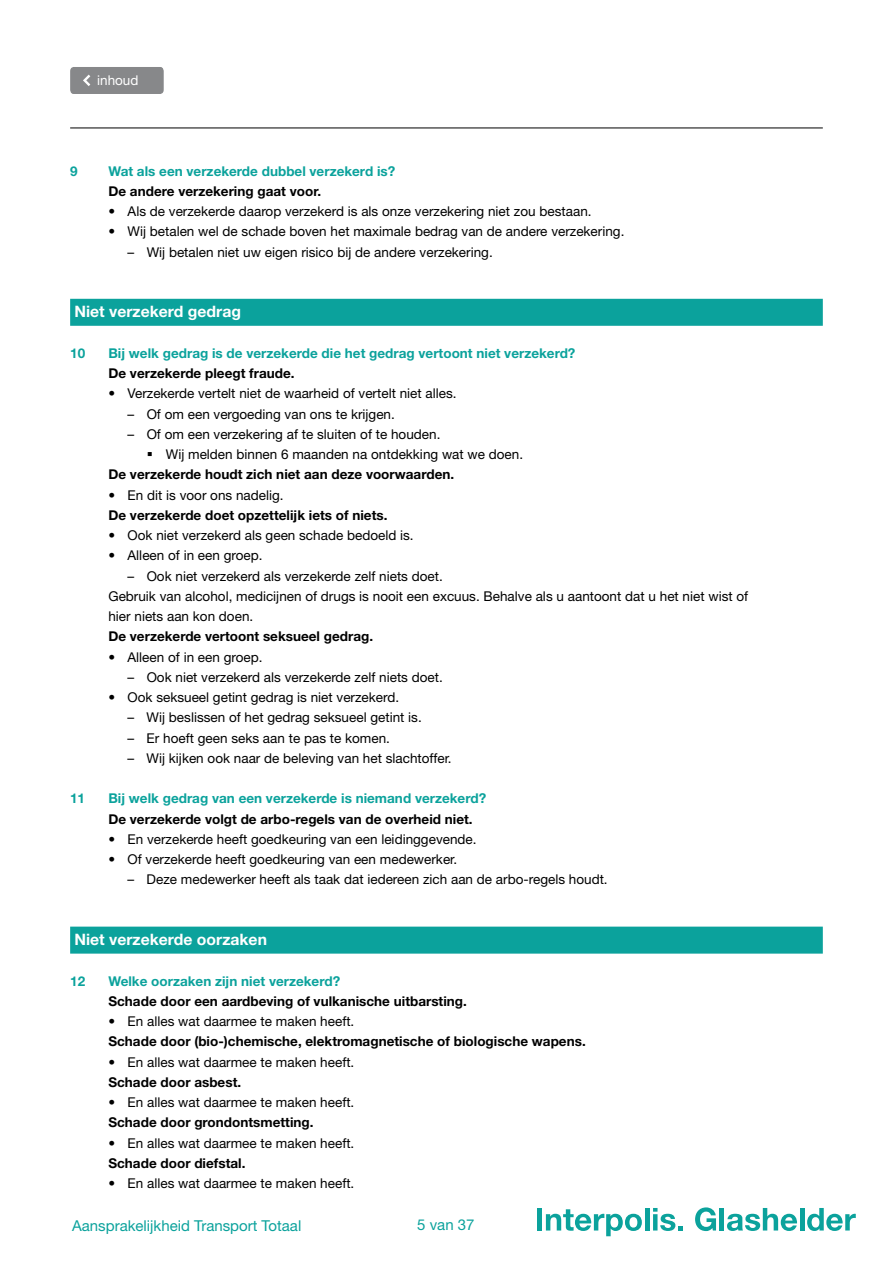
<style>
.page{position:relative;width:893px;height:1263px;background:#fff}
.page>*{position:absolute;margin:0;border:0;box-sizing:border-box;transform-origin:0 0}
.t1{font:700 15.75px "Helvetica Neue LT Std";color:#fff}
.t2{font:15px "Helvetica Neue LT Std";color:#0ba29c}
.t3{font:13.5px/20.2px "Helvetica Neue LT Std";color:#000}
.t4{font:700 13.5px "Helvetica Neue LT Std";color:#000}
.t5{font:700 13.5px "Helvetica Neue LT Std";color:#0ba29c}
.t6{font:13.5px "Helvetica Neue LT Std";color:#fff}
</style>
<div class="page">
<hr style="left:70px;top:128px;width:753px;height:1px;background:#000">
<div style="left:537px;top:1208px;width:5px;height:22px;background:#0ba29c"></div>
<svg style="left:546px;top:1209px;width:96px;height:27px"></svg>
<hr style="left:645px;top:1208px;width:4px;height:22px;background:#0ba29c">
<svg style="left:653px;top:1208px;width:30px;height:23px"></svg>
<svg style="left:695px;top:1207px;width:21px;height:24px"></svg>
<hr style="left:720px;top:1208px;width:4px;height:22px;background:#0ba29c">
<svg style="left:727px;top:1208px;width:70px;height:23px"></svg>
<hr style="left:800px;top:1208px;width:4px;height:22px;background:#0ba29c">
<svg style="left:807px;top:1208px;width:49px;height:23px"></svg>
<div style="left:70px;top:67px;width:94px;height:27px;background:#87888a"></div>
<div style="left:70px;top:299px;width:753px;height:27px;background:#0ba29c"></div>
<div style="left:70px;top:927px;width:753px;height:27px;background:#0ba29c"></div>
<p class="t6" style="left:97px;top:72px;width:43px">inhoud</p>
<p class="t5" style="left:70px;top:162px;width:9px">9</p>
<p class="t5" style="left:108px;top:162px;width:288px">Wat als een verzekerde dubbel verzekerd is?</p>
<p class="t4" style="left:108px;top:183px;width:214px">De andere verzekering gaat voor.</p>
<p class="t3" style="left:108px;top:201px;width:485px">• Als de verzekerde daarop verzekerd is als onze verzekering niet zou bestaan.</p>
<p class="t3" style="left:108px;top:221px;width:517px">• Wij betalen wel de schade boven het maximale bedrag van de andere verzekering.</p>
<p class="t3" style="left:128px;top:241px;width:367px">– Wij betalen niet uw eigen risico bij de andere verzekering.</p>
<p class="t1" style="left:74px;top:302px;width:168px">Niet verzekerd gedrag</p>
<p class="t5" style="left:70px;top:345px;width:17px">10</p>
<p class="t5" style="left:108px;top:345px;width:468px">Bij welk gedrag is de verzekerde die het gedrag vertoont niet verzekerd?</p>
<p class="t4" style="left:108px;top:365px;width:188px">De verzekerde pleegt fraude.</p>
<p class="t3" style="left:108px;top:383px;width:350px">• Verzekerde vertelt niet de waarheid of vertelt niet alles.</p>
<p class="t3" style="left:128px;top:403px;width:269px">– Of om een vergoeding van ons te krijgen.</p>
<p class="t3" style="left:166px;top:424px;width:359px;text-indent:-38px">– Of om een verzekering af te sluiten of te houden.<br>Wij melden binnen 6 maanden na ontdekking wat we doen.</p>
<p class="t4" style="left:108px;top:466px;width:347px">De verzekerde houdt zich niet aan deze voorwaarden.</p>
<p class="t3" style="left:108px;top:484px;width:177px">• En dit is voor ons nadelig.</p>
<p class="t4" style="left:108px;top:507px;width:281px">De verzekerde doet opzettelijk iets of niets.</p>
<p class="t3" style="left:108px;top:525px;width:307px">• Ook niet verzekerd als geen schade bedoeld is.</p>
<p class="t3" style="left:108px;top:545px;width:156px">• Alleen of in een groep.</p>
<p class="t3" style="left:108px;top:565px;width:641px;text-indent:19px">– Ook niet verzekerd als verzekerde zelf niets doet.<br>Gebruik van alcohol, medicijnen of drugs is nooit een excuus. Behalve als u aantoont dat u het niet wist of hier niets aan kon doen.</p>
<p class="t4" style="left:108px;top:628px;width:266px">De verzekerde vertoont seksueel gedrag.</p>
<p class="t3" style="left:108px;top:646px;width:156px">• Alleen of in een groep.</p>
<p class="t3" style="left:128px;top:667px;width:317px">– Ook niet verzekerd als verzekerde zelf niets doet.</p>
<p class="t3" style="left:108px;top:687px;width:292px">• Ook seksueel getint gedrag is niet verzekerd.</p>
<p class="t3" style="left:128px;top:707px;width:296px">– Wij beslissen of het gedrag seksueel getint is.</p>
<p class="t3" style="left:128px;top:727px;width:264px">– Er hoeft geen seks aan te pas te komen.</p>
<p class="t3" style="left:128px;top:748px;width:326px">– Wij kijken ook naar de beleving van het slachtoffer.</p>
<p class="t5" style="left:70px;top:790px;width:17px">11</p>
<p class="t5" style="left:108px;top:790px;width:379px">Bij welk gedrag van een verzekerde is niemand verzekerd?</p>
<p class="t4" style="left:108px;top:810px;width:366px">De verzekerde volgt de arbo-regels van de overheid niet.</p>
<p class="t3" style="left:108px;top:829px;width:370px">• En verzekerde heeft goedkeuring van een leidinggevende.</p>
<p class="t3" style="left:108px;top:849px;width:350px">• Of verzekerde heeft goedkeuring van een medewerker.</p>
<p class="t3" style="left:128px;top:869px;width:482px">– Deze medewerker heeft als taak dat iedereen zich aan de arbo-regels houdt.</p>
<p class="t1" style="left:74px;top:930px;width:194px">Niet verzekerde oorzaken</p>
<p class="t5" style="left:70px;top:972px;width:17px">12</p>
<p class="t5" style="left:108px;top:972px;width:233px">Welke oorzaken zijn niet verzekerd?</p>
<p class="t4" style="left:108px;top:993px;width:360px">Schade door een aardbeving of vulkanische uitbarsting.</p>
<p class="t3" style="left:108px;top:1011px;width:247px">• En alles wat daarmee te maken heeft.</p>
<p class="t4" style="left:108px;top:1033px;width:479px">Schade door (bio-)chemische, elektromagnetische of biologische wapens.</p>
<p class="t3" style="left:108px;top:1051px;width:247px">• En alles wat daarmee te maken heeft.</p>
<p class="t4" style="left:108px;top:1074px;width:134px">Schade door asbest.</p>
<p class="t3" style="left:108px;top:1092px;width:247px">• En alles wat daarmee te maken heeft.</p>
<p class="t4" style="left:108px;top:1114px;width:207px">Schade door grondontsmetting.</p>
<p class="t3" style="left:108px;top:1132px;width:247px">• En alles wat daarmee te maken heeft.</p>
<p class="t4" style="left:108px;top:1155px;width:138px">Schade door diefstal.</p>
<p class="t3" style="left:108px;top:1173px;width:247px">• En alles wat daarmee te maken heeft.</p>
<p class="t2" style="left:72px;top:1216px;width:231px">Aansprakelijkheid Transport Totaal</p>
<p class="t2" style="left:417px;top:1216px;width:59px">5 van 37</p>
</div>
